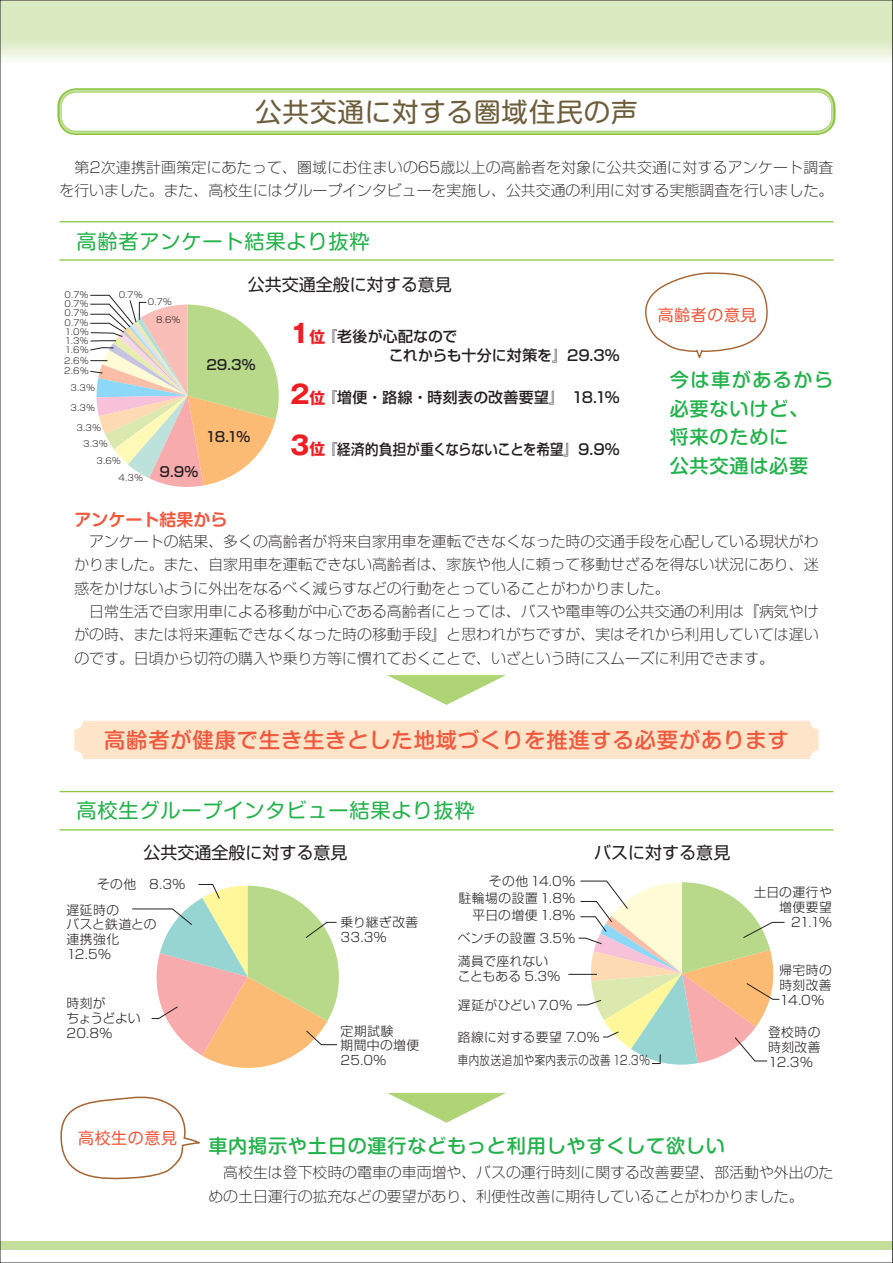
<style>
.page{position:relative;width:893px;height:1263px;background:#fff}
.page>*{position:absolute;margin:0;border:0;box-sizing:border-box;transform-origin:0 0}
.t1{font:26.55px "Shin M Go Pro";letter-spacing:.03em;color:#6d5e3b}
.t2{font:500 21.3px "Shin M Go Pro";letter-spacing:.04em;color:#f0593e}
.t3{font:20.25px "Shin M Go Pro";letter-spacing:.04em;color:#23b24b}
.t4{font:500 19.2px/28.7px "Shin M Go Pro";letter-spacing:.04em;color:#23b24b}
.t5{font:16.95px "Shin Go Pro";color:#231f20}
.t6{font:700 16.95px "Shin M Go Pro De";color:#f0593e}
.t7{font:15.9px "Shin M Go Pro";letter-spacing:.04em;color:#f0593e}
.t8{font:300 expanded 14.85px/23.4px "Shin Go Pro";color:#231f20}
.t9{font:500 14.85px/19.2px "Shin Go Pro";letter-spacing:.01em;color:#231f20}
.t10{font:500 13.8px "Shin Go Pro";color:#231f20}
.t11{font:300 12.75px/14.9px "Shin Go Pro";letter-spacing:.035em;color:#231f20}
.t12{font:300 12.75px "Shin Go Pro";letter-spacing:.035em;color:#231f20;scale:.82 1}
.t13{font:300 12.75px/14.9px "Shin Go Pro";letter-spacing:-.005em;color:#231f20}
.t14{font:300 12.75px "Shin Go Pro";letter-spacing:.015em;color:#231f20}
.t15{font:300 8.55px "Shin Go Pro";color:#231f20}
.s1{font-family:"Gothic MB101 Pro";font-weight:700;font-size:25.5px;color:#ee1d23}
.s2{font-family:"Gothic MB101 Pro";font-weight:700;font-size:15.9px;color:#ee1d23}
</style>
<div class="page">
<div style="left:0;top:0;width:893px;height:23px;background:#daeac1"></div>
<svg style="left:2px;top:23px;width:889px;height:37px"></svg>
<div style="left:0;top:1242px;width:893px;height:8px;background:#c4df9b"></div>
<div style="left:74px;top:721px;width:745px;height:38px;background:#fee5ca;border-radius:9px"></div>
<div style="left:57px;top:88px;width:779px;height:47px;border:4px solid #8bc63e;border-radius:17px"></div>
<div style="left:60px;top:90px;width:773px;height:43px;border:2px solid #c4df9b;border-radius:16px"></div>
<svg style="left:60px;top:1096px;width:140px;height:84px"></svg>
<svg style="left:645px;top:272px;width:123px;height:87px"></svg>
<hr style="left:60px;top:791px;width:773px;height:1px;background:#8bc63e">
<hr style="left:60px;top:829px;width:773px;height:1px;background:#8bc63e">
<hr style="left:60px;top:221px;width:773px;height:1px;background:#8bc63e">
<hr style="left:60px;top:259px;width:773px;height:2px;background:#8bc63e">
<svg style="left:132px;top:884px;width:207px;height:184px"></svg>
<svg style="left:568px;top:881px;width:217px;height:184px"></svg>
<svg style="left:387px;top:675px;width:119px;height:30px"></svg>
<svg style="left:387px;top:1093px;width:119px;height:30px"></svg>
<svg style="left:90px;top:295px;width:189px;height:192px"></svg>
<svg style="left:892px;top:0;width:1px;height:1263px"></svg>
<h1 class="t1" style="left:255px;top:90px;width:384px">公共交通に対する圏域住民の声</h1>
<p class="t8" style="left:60px;top:153px;width:775px">　第2次連携計画策定にあたって、圏域にお住まいの65歳以上の高齢者を対象に公共交通に対するアンケート調査を行いました。また、高校生にはグループインタビューを実施し、公共交通の利用に対する実態調査を行いました。</p>
<h3 class="t3" style="left:77px;top:225px;width:295px">高齢者アンケート結果より抜粋</h3>
<p class="t15" style="left:65px;top:287px;width:25px">0.7％</p>
<p class="t15" style="left:65px;top:296px;width:25px">0.7％</p>
<p class="t15" style="left:65px;top:306px;width:25px">0.7％</p>
<p class="t15" style="left:65px;top:315px;width:25px">0.7％</p>
<p class="t15" style="left:65px;top:325px;width:25px">1.0％</p>
<p class="t15" style="left:65px;top:334px;width:25px">1.3％</p>
<p class="t15" style="left:65px;top:343px;width:25px">1.6％</p>
<p class="t15" style="left:64px;top:353px;width:26px">2.6％</p>
<p class="t15" style="left:64px;top:364px;width:26px">2.6％</p>
<p class="t15" style="left:71px;top:381px;width:26px">3.3％</p>
<p class="t15" style="left:71px;top:400px;width:26px">3.3％</p>
<p class="t15" style="left:77px;top:421px;width:26px">3.3％</p>
<p class="t15" style="left:83px;top:437px;width:26px">3.3％</p>
<p class="t15" style="left:119px;top:288px;width:25px">0.7％</p>
<p class="t15" style="left:148px;top:295px;width:25px">0.7％</p>
<p class="t15" style="left:156px;top:313px;width:26px">8.6％</p>
<p class="t15" style="left:96px;top:453px;width:26px">3.6％</p>
<p class="t15" style="left:119px;top:471px;width:26px">4.3％</p>
<p class="t10" style="left:160px;top:460px;width:40px">9.9％</p>
<p class="t5" style="left:248px;top:271px;width:206px">公共交通全般に対する意見</p>
<p class="t10" style="left:206px;top:353px;width:51px">29.3％</p>
<p class="t10" style="left:206px;top:426px;width:46px">18.1％</p>
<p class="t9" style="left:389px;top:325px;width:232px;text-indent:-99px"><span class="s1">1</span><span class="s2">位</span>『老後が心配なので<br>これからも十分に対策を』29.3％</p>
<p class="t9" style="left:290px;top:386px;width:331px"><span class="s1">2</span><span class="s2">位</span>『増便・路線・時刻表の改善要望』 18.1％</p>
<p class="t9" style="left:290px;top:438px;width:331px"><span class="s1">3</span><span class="s2">位</span>『経済的負担が重くならないことを希望』9.9％</p>
<p class="t6" style="left:74px;top:505px;width:155px">アンケート結果から</p>
<p class="t7" style="left:658px;top:302px;width:100px">高齢者の意見</p>
<p class="t4" style="left:670px;top:363px;width:165px">今は車があるから必要ないけど、<br>将来のために<br>公共交通は必要</p>
<p class="t8" style="left:74px;top:528px;width:746px;text-indent:15px">アンケートの結果、多くの高齢者が将来自家用車を運転できなくなった時の交通手段を心配している現状がわかりました。また、自家用車を運転できない高齢者は、家族や他人に頼って移動せざるを得ない状況にあり、迷惑をかけないように外出をなるべく減らすなどの行動をとっていることがわかりました。<br>　日常生活で自家用車による移動が中心である高齢者にとっては、バスや電車等の公共交通の利用は『病気やけがの時、または将来運転できなくなった時の移動手段』と思われがちですが、実はそれから利用していては遅いのです。日頃から切符の購入や乗り方等に慣れておくことで、いざという時にスムーズに利用できます。</p>
<h2 class="t2" style="left:104px;top:723px;width:686px">高齢者が健康で生き生きとした地域づくりを推進する必要があります</h2>
<h3 class="t3" style="left:77px;top:794px;width:400px">高校生グループインタビュー結果より抜粋</h3>
<p class="t5" style="left:144px;top:839px;width:206px">公共交通全般に対する意見</p>
<p class="t5" style="left:594px;top:839px;width:138px">バスに対する意見</p>
<p class="t11" style="left:97px;top:875px;width:90px">その他　8.3％</p>
<p class="t11" style="left:66px;top:901px;width:92px">遅延時の<br>バスと鉄道との連携強化<br>12.5％</p>
<p class="t13" style="left:66px;top:994px;width:76px">時刻が<br>ちょうどよい<br>20.8％</p>
<p class="t11" style="left:341px;top:914px;width:79px">乗り継ぎ改善<br>33.3％</p>
<p class="t11" style="left:341px;top:1022px;width:80px">定期試験<br>期間中の増便<br>25.0％</p>
<p class="t11" style="left:489px;top:872px;width:88px">その他14.0％</p>
<p class="t11" style="left:754px;top:883px;width:80px;text-align:right">土日の運行や増便要望<br>21.1％</p>
<p class="t11" style="left:779px;top:961px;width:54px;text-align:justify">帰宅時の時刻改善14.0％</p>
<p class="t11" style="left:768px;top:1023px;width:54px">登校時の時刻改善</p>
<p class="t11" style="left:459px;top:889px;width:118px">駐輪場の設置 1.8％</p>
<p class="t11" style="left:473px;top:906px;width:104px">平日の増便 1.8％</p>
<p class="t11" style="left:458px;top:929px;width:119px">ベンチの設置 3.5％</p>
<p class="t11" style="left:458px;top:952px;width:104px">満員で座れないこともある 5.3％</p>
<p class="t11" style="left:458px;top:996px;width:116px">遅延がひどい 7.0％</p>
<p class="t14" style="left:458px;top:1027px;width:143px">路線に対する要望 7.0％</p>
<p class="t12" style="left:458px;top:1050px;width:236px">車内放送追加や案内表示の改善 12.3％</p>
<p class="t11" style="left:768px;top:1053px;width:46px">12.3％</p>
<p class="t7" style="left:78px;top:1125px;width:100px">高校生の意見</p>
<p class="t4" style="left:208px;top:1129px;width:518px">車内掲示や土日の運行などもっと利用しやすくして欲しい</p>
<p class="t8" style="left:208px;top:1159px;width:627px">　高校生は登下校時の電車の車両増や、バスの運行時刻に関する改善要望、部活動や外出のための土日運行の拡充などの要望があり、利便性改善に期待していることがわかりました。</p>
</div>
